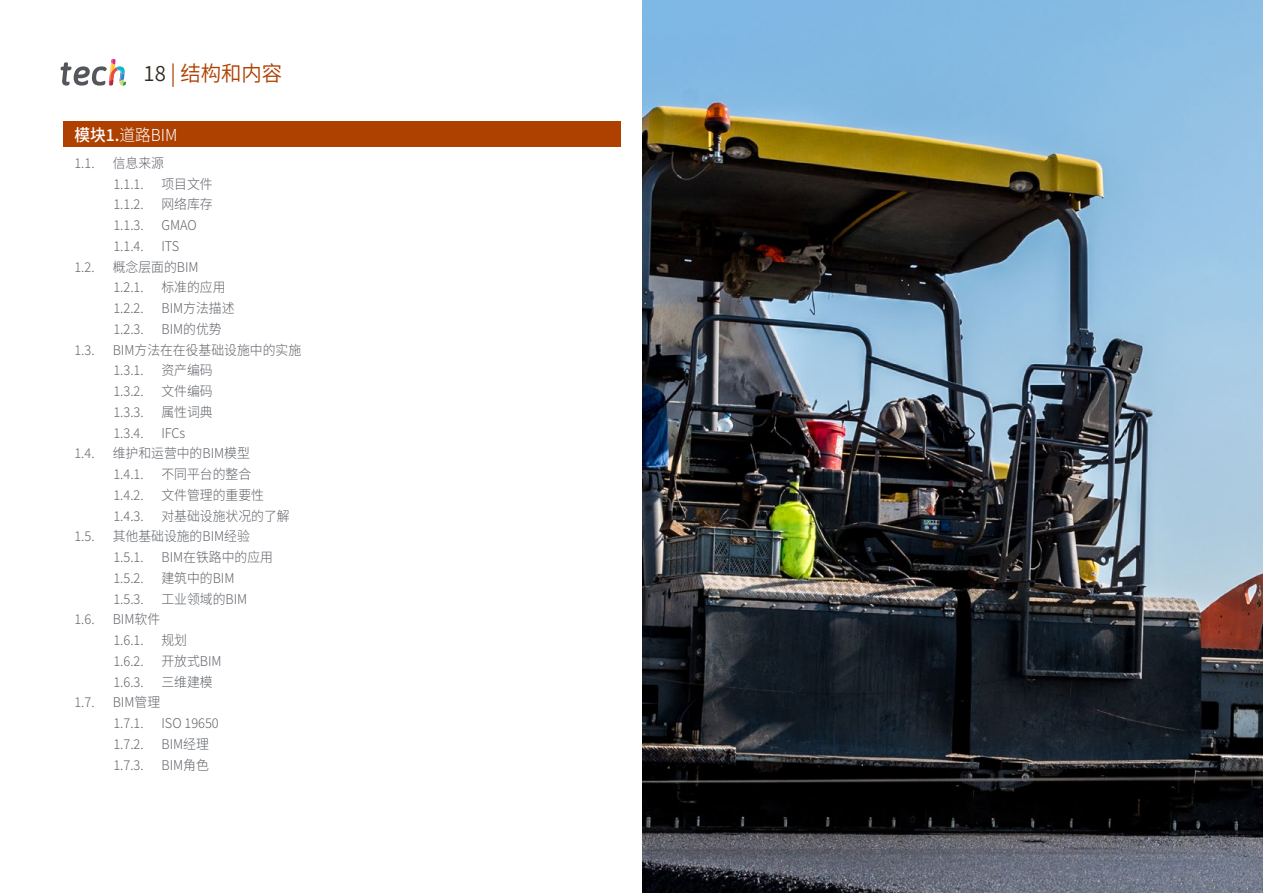
<style>
.page{position:relative;width:1263px;height:893px;background:#fff}
.page>*{position:absolute;margin:0;border:0;box-sizing:border-box;transform-origin:0 0}
.t1{font:21px "Source Han Sans CN";color:#ae4000}
.t2{font:300 16.5px "Source Han Sans CN";color:#fff;scale:.95 1}
.t3{font:300 13.5px/20.7px "Source Han Sans CN";color:#61646a;scale:.95 1}
.s1{color:#312e20}
.s2{font-weight:500}
</style>
<div class="page">
<div style="left:63px;top:121px;width:558px;height:26px;background:#ae4000"></div>
<svg style="left:61px;top:59px;width:65px;height:27px"></svg>
<img style="left:642px;top:0;width:621px;height:893px">
<h1 class="t1" style="left:144px;top:61px;width:140px"><span class="s1">18</span> | 结构和内容</h1>
<p class="t2" style="left:74px;top:125px;width:110px"><span class="s2">模块1.</span>道路BIM</p>
<p class="t3" style="left:74px;top:153px;width:23px">1.1.</p>
<p class="t3" style="left:113px;top:153px;width:56px">信息来源<br>1.1.1.</p>
<p class="t3" style="left:161px;top:174px;width:55px">项目文件</p>
<p class="t3" style="left:113px;top:194px;width:33px">1.1.2.</p>
<p class="t3" style="left:161px;top:194px;width:55px">网络库存</p>
<p class="t3" style="left:113px;top:215px;width:33px">1.1.3.</p>
<p class="t3" style="left:161px;top:215px;width:39px">GMAO</p>
<p class="t3" style="left:113px;top:236px;width:33px">1.1.4.</p>
<p class="t3" style="left:161px;top:236px;width:20px">ITS</p>
<p class="t3" style="left:74px;top:257px;width:23px">1.2.</p>
<p class="t3" style="left:113px;top:257px;width:92px">概念层面的BIM<br>1.2.1.</p>
<p class="t3" style="left:161px;top:277px;width:69px">标准的应用</p>
<p class="t3" style="left:113px;top:298px;width:33px">1.2.2.</p>
<p class="t3" style="left:161px;top:298px;width:78px">BIM方法描述</p>
<p class="t3" style="left:113px;top:319px;width:33px">1.2.3.</p>
<p class="t3" style="left:161px;top:319px;width:65px">BIM的优势</p>
<p class="t3" style="left:74px;top:340px;width:23px">1.3.</p>
<p class="t3" style="left:113px;top:340px;width:200px">BIM方法在在役基础设施中的实施<br>1.3.1.</p>
<p class="t3" style="left:161px;top:360px;width:55px">资产编码</p>
<p class="t3" style="left:113px;top:381px;width:33px">1.3.2.</p>
<p class="t3" style="left:161px;top:381px;width:55px">文件编码</p>
<p class="t3" style="left:113px;top:402px;width:33px">1.3.3.</p>
<p class="t3" style="left:161px;top:402px;width:55px">属性词典</p>
<p class="t3" style="left:113px;top:423px;width:33px">1.3.4.</p>
<p class="t3" style="left:161px;top:423px;width:27px">IFCs</p>
<p class="t3" style="left:74px;top:443px;width:23px">1.4.</p>
<p class="t3" style="left:113px;top:443px;width:146px">维护和运营中的BIM模型<br>1.4.1.</p>
<p class="t3" style="left:161px;top:464px;width:96px">不同平台的整合</p>
<p class="t3" style="left:113px;top:485px;width:33px">1.4.2.</p>
<p class="t3" style="left:161px;top:485px;width:109px">文件管理的重要性</p>
<p class="t3" style="left:113px;top:506px;width:33px">1.4.3.</p>
<p class="t3" style="left:161px;top:506px;width:137px">对基础设施状况的了解</p>
<p class="t3" style="left:74px;top:526px;width:23px">1.5.</p>
<p class="t3" style="left:113px;top:526px;width:146px">其他基础设施的BIM经验<br>1.5.1.</p>
<p class="t3" style="left:161px;top:547px;width:119px">BIM在铁路中的应用</p>
<p class="t3" style="left:113px;top:568px;width:33px">1.5.2.</p>
<p class="t3" style="left:161px;top:568px;width:78px">建筑中的BIM</p>
<p class="t3" style="left:113px;top:589px;width:33px">1.5.3.</p>
<p class="t3" style="left:161px;top:589px;width:92px">工业领域的BIM</p>
<p class="t3" style="left:74px;top:609px;width:23px">1.6.</p>
<p class="t3" style="left:113px;top:609px;width:51px">BIM软件<br>1.6.1.</p>
<p class="t3" style="left:161px;top:630px;width:28px">规划</p>
<p class="t3" style="left:113px;top:651px;width:33px">1.6.2.</p>
<p class="t3" style="left:161px;top:651px;width:65px">开放式BIM</p>
<p class="t3" style="left:113px;top:672px;width:33px">1.6.3.</p>
<p class="t3" style="left:161px;top:672px;width:55px">三维建模</p>
<p class="t3" style="left:74px;top:692px;width:23px">1.7.</p>
<p class="t3" style="left:113px;top:692px;width:51px">BIM管理<br>1.7.1.</p>
<p class="t3" style="left:161px;top:713px;width:62px">ISO 19650</p>
<p class="t3" style="left:113px;top:734px;width:33px">1.7.2.</p>
<p class="t3" style="left:161px;top:734px;width:51px">BIM经理</p>
<p class="t3" style="left:113px;top:755px;width:33px">1.7.3.</p>
<p class="t3" style="left:161px;top:755px;width:51px">BIM角色</p>
</div>
